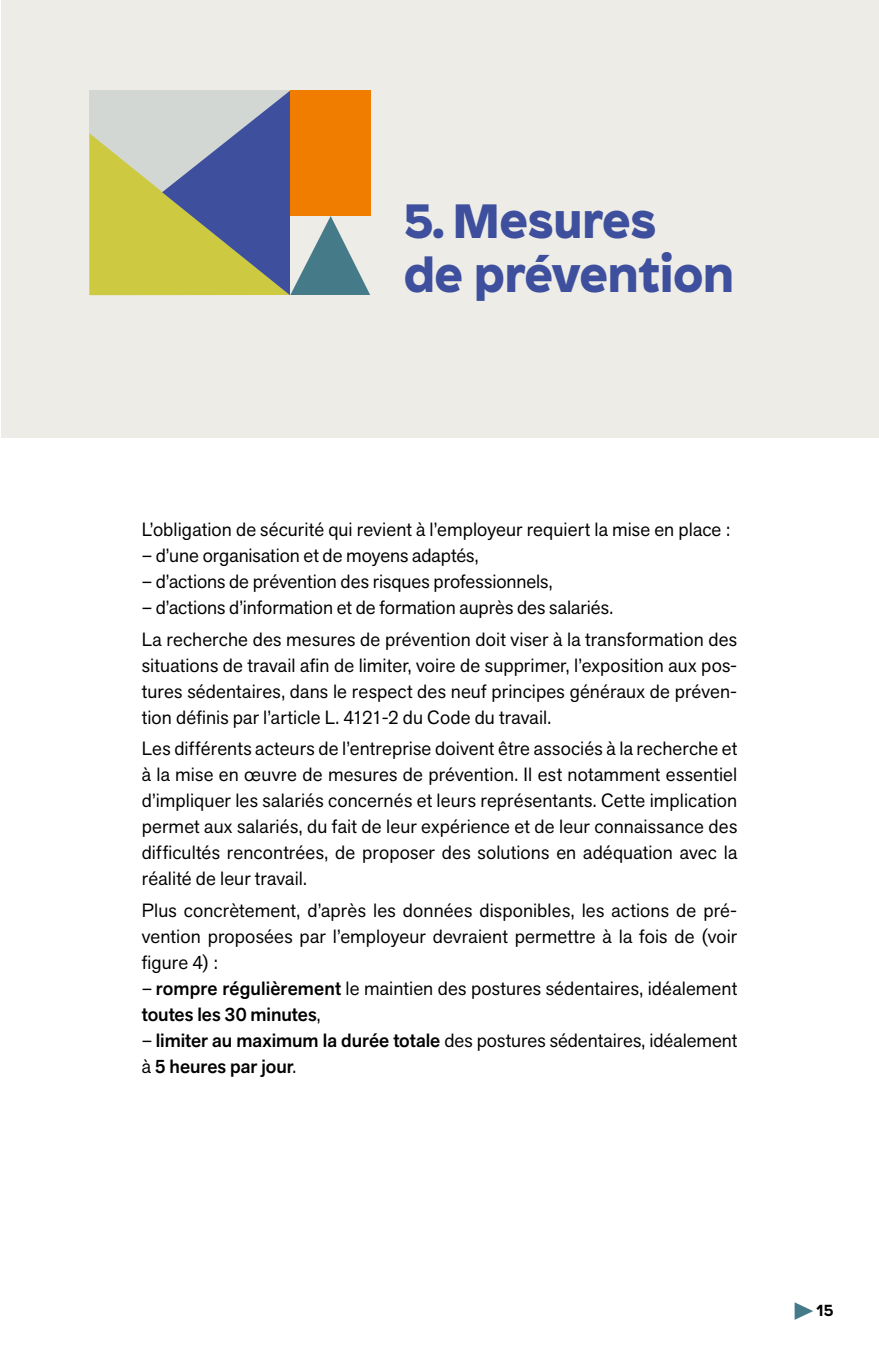
<style>
.page{position:relative;width:879px;height:1361px;background:#fff}
.page>*{position:absolute;margin:0;border:0;box-sizing:border-box;transform-origin:0 0}
.t1{font:900 48px/54px "Patron";color:#3d4f9d}
.t2{font:19px/26px "Akzid Grtsk Next";letter-spacing:.005em;color:#000;text-align:justify}
.t3{font:500 19px/26px "Akzid Grtsk Next";color:#000}
.t4{font:700 16px "Patron";color:#000}
.s1{font-weight:500}
.s2{font-weight:400}
</style>
<div class="page">
<div style="left:1px;top:0;width:878px;height:437px;background:#eeece7"></div>
<svg style="left:90px;top:91px;width:280px;height:204px;background:#aaa076"></svg>
<svg style="left:794px;top:1302px;width:19px;height:18px"></svg>
<h1 class="t1" style="left:404px;top:197px;width:331px">5. Mesures<br>de prévention</h1>
<p class="t2" style="left:142px;top:516px;width:590px">L’obligation de sécurité qui revient à l’employeur requiert la mise en place :</p>
<p class="t2" style="left:142px;top:543px;width:338px">– d’une organisation et de moyens adaptés,</p>
<p class="t2" style="left:142px;top:569px;width:412px">– d’actions de prévention des risques professionnels,</p>
<p class="t2" style="left:142px;top:593px;width:597px;line-height:31.6px">– d’actions d’information et de formation auprès des salariés.<br>La recherche des mesures de prévention doit viser à la transformation des</p>
<p class="t2" style="left:142px;top:652px;width:597px">situations de travail afin de limiter, voire de supprimer, l’exposition aux pos&shy;tures sédentaires, dans le respect des neuf principes généraux de préven&shy;tion définis par l’article L. 4121-2 du Code du travail.</p>
<p class="t2" style="left:142px;top:737px;width:597px">Les différents acteurs de l’entreprise doivent être associés à la recherche et à la mise en œuvre de mesures de prévention. Il est notamment essentiel d’impliquer les salariés concernés et leurs représentants. Cette implication permet aux salariés, du fait de leur expérience et de leur connaissance des difficultés rencontrées, de proposer des solutions en adéquation avec la réalité de leur travail.</p>
<p class="t2" style="left:142px;top:898px;width:597px">Plus concrètement, d’après les données disponibles, les actions de pré&shy;vention proposées par l’employeur devraient permettre à la fois de (voir figure 4) :</p>
<p class="t2" style="left:142px;top:976px;width:597px">– <span class="s1">rompre régulièrement</span> le maintien des postures sédentaires, idéalement <span class="s1">toutes les 30 minutes</span>,</p>
<p class="t3" style="left:142px;top:1027px;width:597px"><span class="s2">–</span> limiter au maximum la durée totale <span class="s2">des postures sédentaires, idéalement à</span> 5 heures par jour<span class="s2">.</span></p>
<p class="t4" style="left:817px;top:1302px;width:18px">15</p>
</div>
